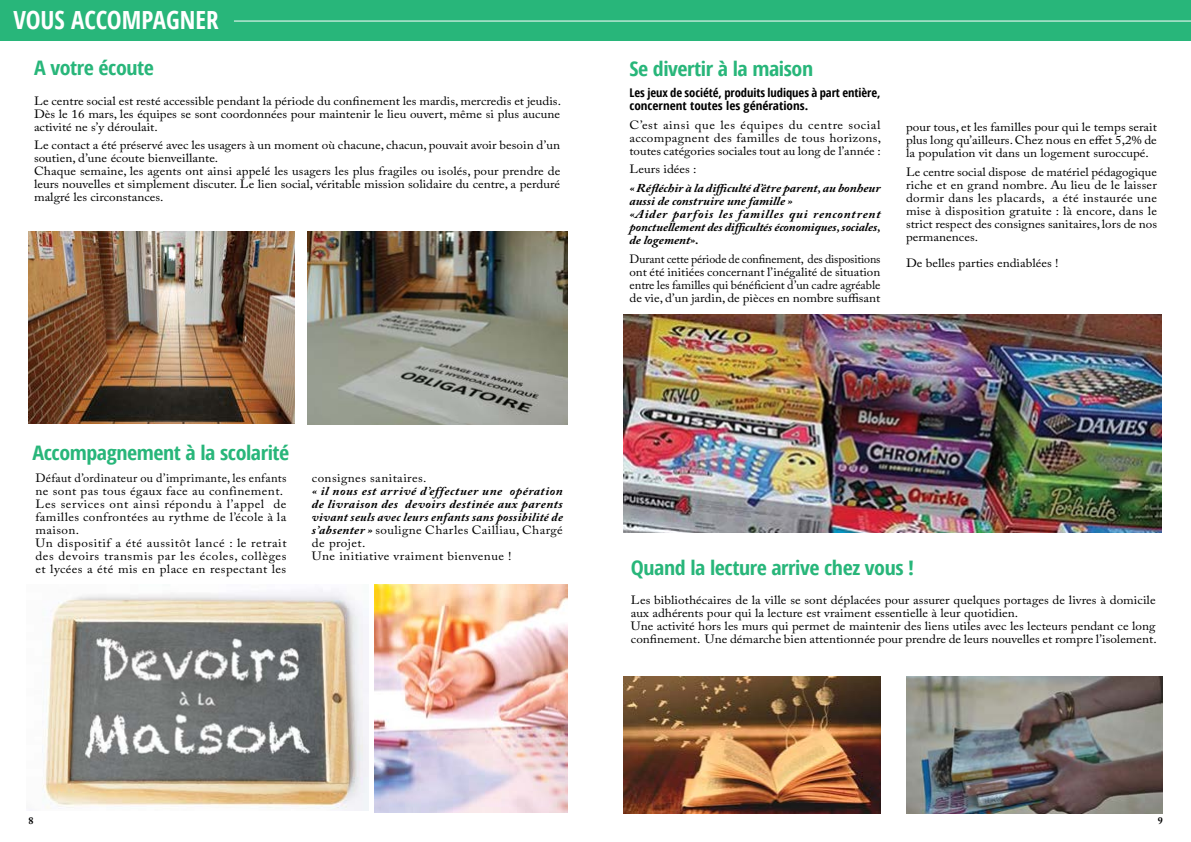
<style>
.page{position:relative;width:1191px;height:842px;background:#fff}
.page>*{position:absolute;margin:0;border:0;box-sizing:border-box;transform-origin:0 0}
.t1{font:700 condensed 25px "Open Sans";color:#fff}
.t2{font:700 condensed 20px "Open Sans";letter-spacing:-.02em;color:#28b67a;scale:1.1 1}
.t3{font:12px/13px "Adobe Caslon Pro";color:#000;text-align:justify;scale:1.1 1}
.t4{font:12px/13px "Adobe Caslon Pro";letter-spacing:.03em;color:#000}
.t5{font:12px/13px "Adobe Caslon Pro";color:#000;text-align:justify;scale:1.08 1}
.t6{font:italic 700 12px/13px "Adobe Caslon Pro";letter-spacing:.025em;color:#000;scale:1.1 1}
.t7{font:12px/13px "Adobe Caslon Pro";color:#000;text-align:justify}
.t8{font:italic 700 12px/13px "Adobe Caslon Pro";color:#000;scale:1.1 1}
.t9{font:700 condensed 12px/13px "Open Sans";letter-spacing:-.005em;color:#000;scale:1.05 1}
.t10{font:700 10px "Adobe Caslon Pro";color:#000}
.s1{font-weight:400;font-style:normal}
</style>
<div class="page">
<div style="left:0;top:0;width:1191px;height:40px;background:#28b67a"></div>
<hr style="left:234px;top:21px;width:957px;height:1px;background:#fff">
<img style="left:28px;top:231px;width:267px;height:193px">
<img style="left:42px;top:589px;width:326px;height:222px">
<img style="left:624px;top:315px;width:537px;height:218px">
<img style="left:624px;top:676px;width:256px;height:138px">
<img style="left:906px;top:676px;width:256px;height:138px">
<img style="left:374px;top:584px;width:193px;height:228px">
<img style="left:308px;top:232px;width:259px;height:192px">
<h1 class="t1" style="left:13px;top:2px;width:207px">VOUS ACCOMPAGNER</h1>
<h2 class="t2" style="left:34px;top:54px;width:111px">A votre écoute</h2>
<p class="t3" style="left:34px;top:94px;width:480px">Le centre social est resté accessible pendant la période du confinement les mardis, mercredis et jeudis.<br>Dès le 16 mars, les équipes se sont coordonnées pour maintenir le lieu ouvert, même si plus aucune activité ne s’y déroulait.</p>
<p class="t3" style="left:34px;top:139px;width:480px;text-align:left">Le contact a été préservé avec les usagers à un moment où chacune, chacun, pouvait avoir besoin d’un soutien, d’une écoute bienveillante.<br>Chaque semaine, les agents ont ainsi appelé les usagers les plus fragiles ou isolés, pour prendre de leurs nouvelles et simplement discuter. Le lien social, véritable mission solidaire du centre, a perduré malgré les circonstances.</p>
<h2 class="t2" style="left:33px;top:439px;width:235px">Accompagnement à la scolarité</h2>
<p class="t4" style="left:35px;top:471px;width:253px">Défaut d’ordinateur ou d’imprimante, les enfants ne sont pas tous égaux face au confinement.<br>Les services ont ainsi répondu à l’appel de familles confrontées au rythme de l’école à la maison.<br>Un dispositif a été aussitôt lancé : le retrait des devoirs transmis par les écoles, collèges et lycées a été mis en place en respectant les</p>
<p class="t3" style="left:312px;top:471px;width:106px">consignes sanitaires.</p>
<p class="t6" style="left:312px;top:484px;width:230px">« il nous est arrivé d’effectuer une opération de livraison des devoirs destinée aux parents vivant seuls avec leurs enfants sans possibilité de s’absenter » <span class="s1">souligne Charles Cailliau, Chargé de projet.<br>Une initiative vraiment bienvenue !</span></p>
<h2 class="t2" style="left:629px;top:54px;width:168px">Se divertir à la maison</h2>
<p class="t9" style="left:629px;top:86px;width:241px">Les jeux de société, produits ludiques à part entière, concernent toutes les générations.</p>
<p class="t3" style="left:629px;top:118px;width:230px">C’est ainsi que les équipes du centre social accompagnent des familles de tous horizons, toutes catégories sociales tout au long de l’année :</p>
<p class="t3" style="left:629px;top:163px;width:62px">Leurs idées :</p>
<p class="t8" style="left:629px;top:182px;width:230px">« Réfléchir à la difficulté d’être parent, au bonheur aussi de construire une famille »<br>«Aider parfois les familles qui rencontrent ponctuellement des difficultés économiques, sociales, de logement».</p>
<p class="t7" style="left:629px;top:252px;width:252px">Durant cette période de confinement, des dispositions ont été initiées concernant l’inégalité de situation entre les familles qui bénéficient d’un cadre agréable de vie, d’un jardin, de pièces en nombre suffisant</p>
<p class="t3" style="left:906px;top:121px;width:230px">pour tous, et les familles pour qui le temps serait plus long qu’ailleurs. Chez nous en effet 5,2% de la population vit dans un logement suroccupé.</p>
<p class="t5" style="left:906px;top:165px;width:234px">Le centre social dispose de matériel pédagogique riche et en grand nombre. Au lieu de le laisser dormir dans les placards, a été instaurée une mise à disposition gratuite : là encore, dans le strict respect des consignes sanitaires, lors de nos permanences.</p>
<p class="t3" style="left:906px;top:256px;width:140px">De belles parties endiablées !</p>
<h2 class="t2" style="left:631px;top:554px;width:259px">Quand la lecture arrive chez vous !</h2>
<p class="t3" style="left:631px;top:594px;width:479px;text-align:left">Les bibliothécaires de la ville se sont déplacées pour assurer quelques portages de livres à domicile aux adhérents pour qui la lecture est vraiment essentielle à leur quotidien.<br>Une activité hors les murs qui permet de maintenir des liens utiles avec les lecteurs pendant ce long confinement. Une démarche bien attentionnée pour prendre de leurs nouvelles et rompre l’isolement.</p>
<p class="t10" style="left:28px;top:815px;width:6px">8</p>
<p class="t10" style="left:1157px;top:815px;width:6px">9</p>
</div>
